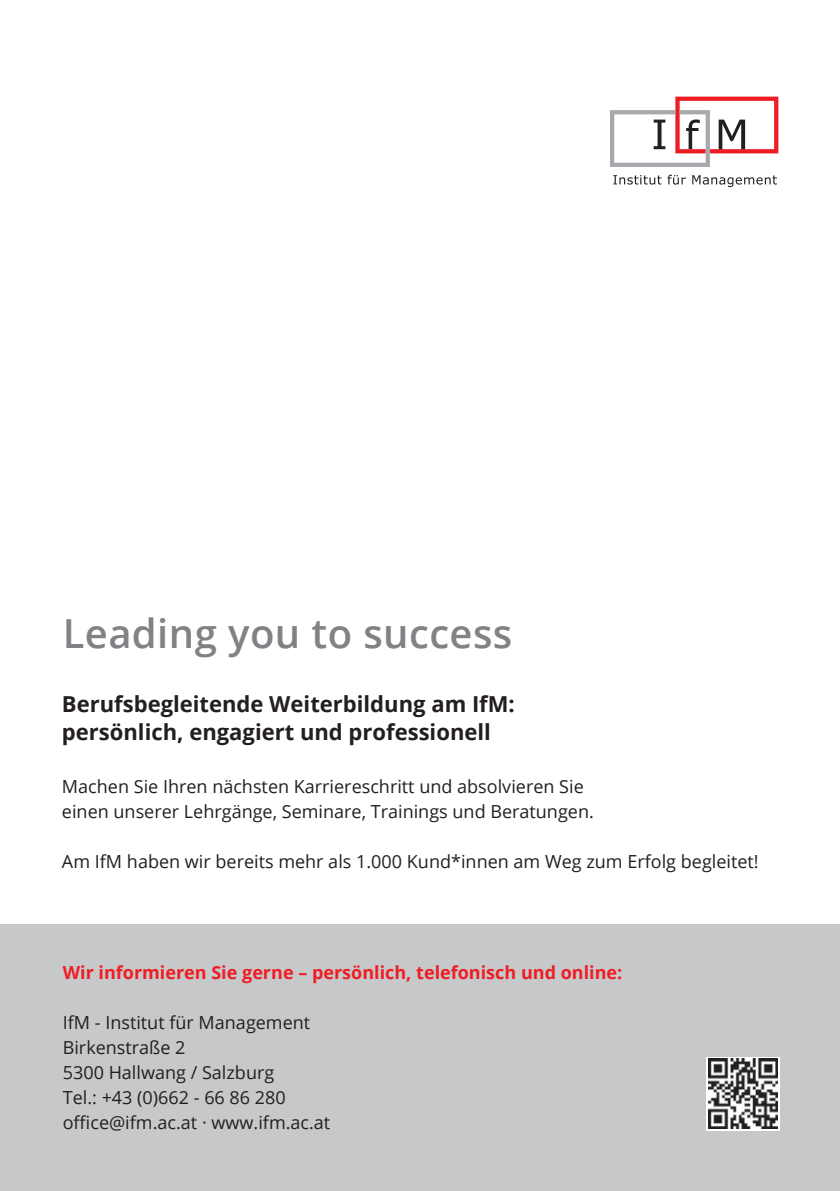
<style>
.page{position:relative;width:840px;height:1191px;background:#fff}
.page>*{position:absolute;margin:0;border:0;box-sizing:border-box;transform-origin:0 0}
.t1{font:600 40px "Open Sans";letter-spacing:.01em;color:#808285}
.t2{font:700 22px/28px "Open Sans";color:#231f20}
.t3{font:18px/25px "Open Sans";color:#231f20}
.t4{font:700 18px "Open Sans";color:#ee1d23}
</style>
<div class="page">
<div style="left:0;top:924px;width:839px;height:267px;background:#c7c8ca"></div>
<svg style="left:613px;top:175px;width:48px;height:10px"></svg>
<svg style="left:667px;top:175px;width:18px;height:10px"></svg>
<svg style="left:692px;top:175px;width:84px;height:12px"></svg>
<svg style="left:610px;top:97px;width:168px;height:70px"></svg>
<svg style="left:706px;top:1057px;width:73px;height:73px"></svg>
<img style="left:707px;top:1058px;width:70px;height:70px">
<h1 class="t1" style="left:63px;top:606px;width:451px">Leading you to success</h1>
<p class="t2" style="left:62px;top:690px;width:454px">Berufsbegleitende Weiterbildung am IfM: persönlich, engagiert und professionell</p>
<p class="t3" style="left:62px;top:774px;width:533px">Machen Sie Ihren nächsten Karriereschritt und absolvieren Sie einen unserer Lehrgänge, Seminare, Trainings und Beratungen.</p>
<p class="t3" style="left:62px;top:849px;width:698px">Am IfM haben wir bereits mehr als 1.000 Kund*innen am Weg zum Erfolg begleitet!</p>
<p class="t4" style="left:63px;top:959px;width:561px">Wir informieren Sie gerne – persönlich, telefonisch und online:</p>
<p class="t3" style="left:63px;top:1009px;width:269px">IfM - Institut für Management<br>Birkenstraße 2<br>5300 Hallwang / Salzburg<br>Tel.: +43 (0)662 - 66 86 280 office@ifm.ac.at · www.ifm.ac.at</p>
</div>
